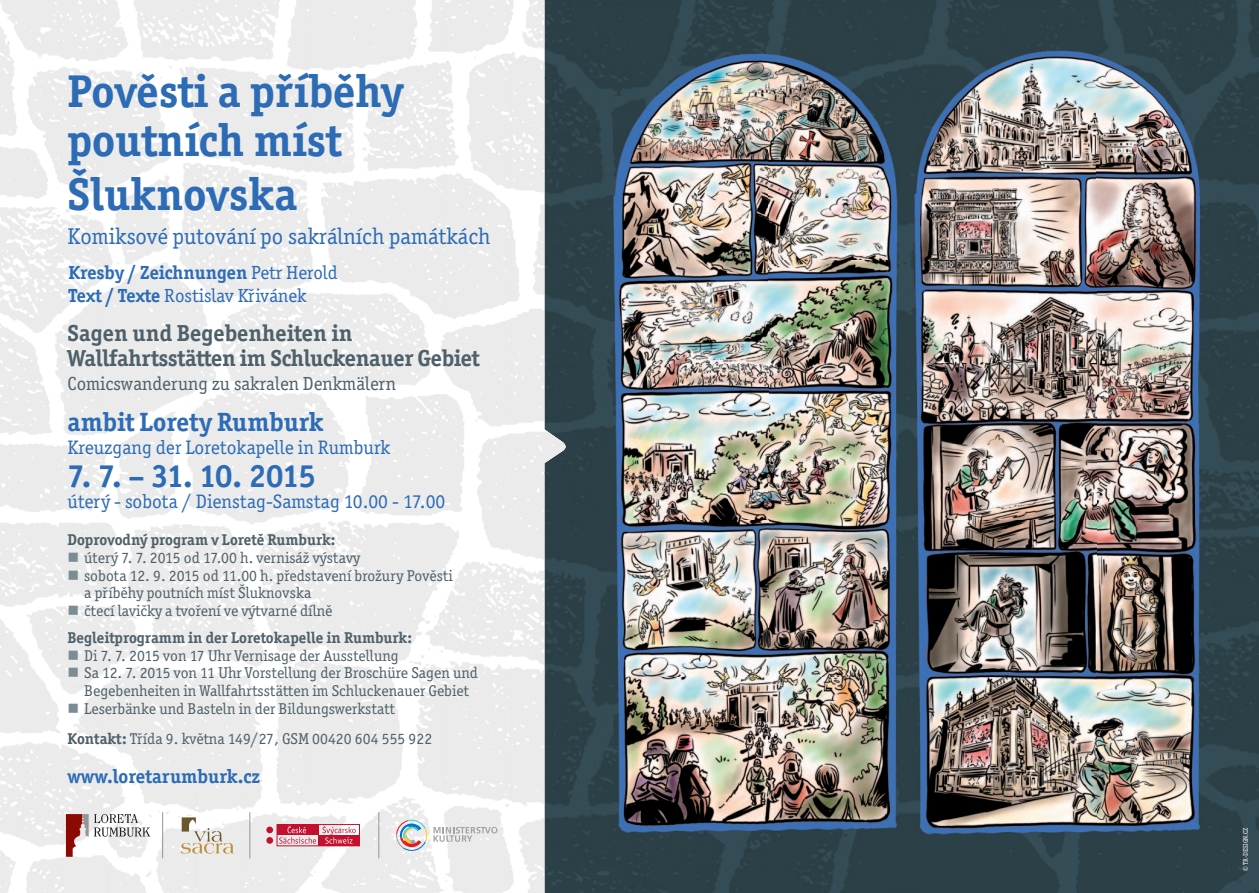
<style>
.page{position:relative;width:1259px;height:893px;background:#fff}
.page>*{position:absolute;margin:0;border:0;box-sizing:border-box;transform-origin:0 0}
.t1{font:700 46.05px/48.8px "Officina Serif Itc TOT";color:#2d6cb5}
.t2{font:700 32.25px "Officina Serif Itc TOT";letter-spacing:-.035em;color:#2d6cb5}
.t3{font:700 26.4px "Officina Serif Itc TOT";color:#2d6cb5}
.t4{font:700 23.25px/25px "Officina Serif Itc TOT";letter-spacing:-.015em;color:#4e616a}
.t5{font:22.95px "Officina Serif Itc TOT";color:#2d6cb5}
.t6{font:19.5px "Officina Serif Itc TOT";color:#2d6cb5}
.t7{font:700 19.5px "Officina Serif Itc TOT";color:#2d6cb5}
.t8{font:700 19.05px/22.8px "Officina Serif Itc TOT";color:#2d6cb5}
.t9{font:19.05px "Officina Serif Itc TOT";color:#4e616a}
.t10{font:15.75px/17.7px "Officina Serif Itc TOT";color:#4e616a}
.t11{font:700 15.75px/27.3px "Officina Serif Itc TOT";color:#4e616a}
.t12{font:6.75px "Officina Serif Itc TOT";color:#fff}
.s1{font-weight:400}
.s2{color:#7b8c95}
.s3{font-weight:700}
</style>
<div class="page">
<img style="left:569px;top:0;width:347px;height:78px">
<img style="left:916px;top:0;width:343px;height:51px">
<img style="left:1200px;top:51px;width:59px;height:395px">
<img style="left:569px;top:78px;width:44px;height:395px">
<img style="left:890px;top:78px;width:26px;height:815px">
<img style="left:1182px;top:446px;width:77px;height:447px">
<img style="left:569px;top:473px;width:54px;height:420px">
<img style="left:623px;top:833px;width:267px;height:60px">
<img style="left:916px;top:834px;width:266px;height:59px">
<svg style="left:545px;top:0;width:24px;height:893px;background:#2c4148"></svg>
<img style="left:0;top:0;width:410px;height:893px">
<img style="left:410px;top:0;width:135px;height:420px">
<img style="left:410px;top:420px;width:155px;height:211px">
<img style="left:410px;top:631px;width:135px;height:262px">
<img style="left:613px;top:53px;width:285px;height:780px">
<img style="left:915px;top:51px;width:285px;height:783px">
<svg style="left:66px;top:814px;width:84px;height:43px"></svg>
<hr style="left:162px;top:812px;width:1px;height:46px;background:#939598">
<hr style="left:249px;top:812px;width:1px;height:46px;background:#939598">
<hr style="left:378px;top:812px;width:1px;height:46px;background:#939598">
<svg style="left:181px;top:817px;width:53px;height:37px"></svg>
<div style="left:277px;top:824px;width:41px;height:11px;background:#c3102e"></div>
<div style="left:318px;top:835px;width:41px;height:11px;background:#c3102e"></div>
<svg style="left:279px;top:826px;width:37px;height:18px"></svg>
<svg style="left:322px;top:826px;width:34px;height:18px"></svg>
<div style="left:266px;top:826px;width:7px;height:7px;background:#c3102e;border-radius:50%"></div>
<div style="left:266px;top:837px;width:7px;height:7px;background:#c3102e;border-radius:50%"></div>
<div style="left:277px;top:824px;width:83px;height:22px;border:1px solid #c3102e"></div>
<svg style="left:433px;top:827px;width:64px;height:15px"></svg>
<svg style="left:396px;top:820px;width:31px;height:31px"></svg>
<h1 class="t1" style="left:68px;top:71px;width:337px">Pověsti a příběhy poutních míst</h1>
<h1 class="t1" style="left:68px;top:174px;width:231px">Šluknovska</h1>
<h3 class="t5" style="left:68px;top:227px;width:424px">Komiksové putování po sakrálních památkách</h3>
<p class="t8" style="left:69px;top:263px;width:271px">Kresby / Zeichnungen <span class="s1">Petr Herold<br></span>Text / Texte <span class="s1">Rostislav Křivánek</span></p>
<h3 class="t4" style="left:68px;top:323px;width:413px">Sagen und Begebenheiten in<br>Wallfahrtsstätten im Schluckenauer Gebiet</h3>
<p class="t9" style="left:68px;top:376px;width:330px">Comicswanderung zu sakralen Denkmälern</p>
<h3 class="t3" style="left:68px;top:412px;width:258px">ambit Lorety Rumburk</h3>
<p class="t6" style="left:68px;top:440px;width:324px">Kreuzgang der Loretokapelle in Rumburk</p>
<h2 class="t2" style="left:68px;top:464px;width:250px">7. 7. – 31. 10. 2015</h2>
<p class="t6" style="left:68px;top:494px;width:379px">úterý - sobota / Dienstag-Samstag 10.00 - 17.00</p>
<p class="t11" style="left:68px;top:528px;width:269px">Doprovodný program v Loretě Rumburk:</p>
<p class="t10" style="left:68px;top:550px;width:294px"><span class="s2">■</span> úterý 7. 7. 2015 od 17.00 h. vernisáž výstavy</p>
<p class="t10" style="left:84px;top:568px;width:370px;text-indent:-17px"><span class="s2">■</span> sobota 12. 9. 2015 od 11.00 h. představení brožury Pověsti a příběhy poutních míst Šluknovska</p>
<p class="t11" style="left:68px;top:598px;width:346px"><span class="s2">■</span> <span class="s1">čtecí lavičky a tvoření ve výtvarné dílně<br></span>Begleitprogramm in der Loretokapelle in Rumburk:</p>
<p class="t10" style="left:68px;top:648px;width:333px"><span class="s2">■</span> Di 7. 7. 2015 von 17 Uhr Vernisage der Ausstellung</p>
<p class="t10" style="left:68px;top:665px;width:412px;text-align:center"><span class="s2">■</span> Sa 12. 7. 2015 von 11 Uhr Vorstellung der Broschüre Sagen und<br>Begebenheiten in Wallfahrtsstätten im Schluckenauer Gebiet</p>
<p class="t10" style="left:68px;top:694px;width:366px;line-height:30.6px"><span class="s2">■</span> Leserbänke und Basteln in der Bildungswerkstatt<br><span class="s3">Kontakt:</span> Třída 9. května 149/27, GSM 00420 604 555 922</p>
<p class="t7" style="left:68px;top:769px;width:194px">www.loretarumburk.cz</p>
<p class="t12" style="left:1243px;top:871px;width:45px;rotate:-90deg">© TR-DESIGN.CZ</p>
</div>
